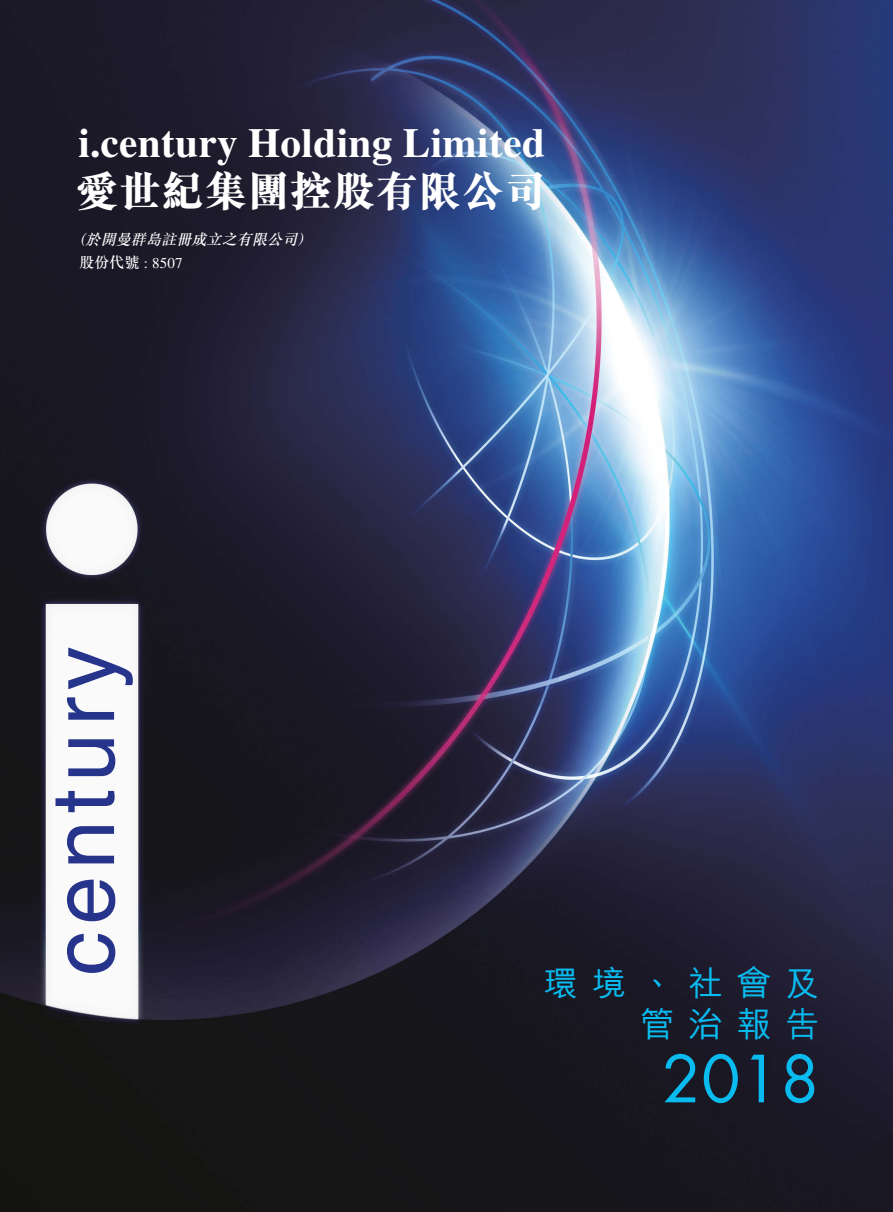
<style>
.page{position:relative;width:893px;height:1212px;background:#fff}
.page>*{position:absolute;margin:0;border:0;box-sizing:border-box;transform-origin:0 0}
.t1{font:87.6px "Helvetica LT Std";letter-spacing:.08em;color:#27348b}
.t2{font:63.15px "Futura Std";color:#09bbef}
.t3{font:800 42.45px "M Sung HK";letter-spacing:.01em;color:#fff}
.t4{font:700 41.25px "Times LT Std";letter-spacing:.01em;color:#fff}
.t5{font:500 34.5px/41.4px "M Hei HK";letter-spacing:.4em;color:#09bbef;text-align:right}
.t6{font:italic 500 15px "M Sung HK";color:#fff}
.t7{font:15px "Times LT Std";color:#fff}
.s1{font-family:"M Sung HK";font-weight:500}
</style>
<div class="page">
<img style="left:0;top:0;width:892px;height:1212px">
<hr style="left:892px;top:0;width:1px;height:1212px;background:#5488c7">
<p class="t4" style="left:78px;top:118px;width:468px">i.century Holding Limited</p>
<p class="t3" style="left:76px;top:162px;width:472px">愛世紀集團控股有限公司</p>
<p class="t6" style="left:79px;top:229px;width:231px">(於開曼群島註冊成立之有限公司)</p>
<p class="t7" style="left:79px;top:255px;width:105px"><span class="s1">股份代號</span> : 8507</p>
<h1 class="t1" style="left:33px;top:975px;width:331px;rotate:-90deg">century</h1>
<p class="t5" style="left:544px;top:960px;width:277px">環境、社會及管治報告</p>
<h2 class="t2" style="left:662px;top:1039px;width:159px">2018</h2>
</div>
